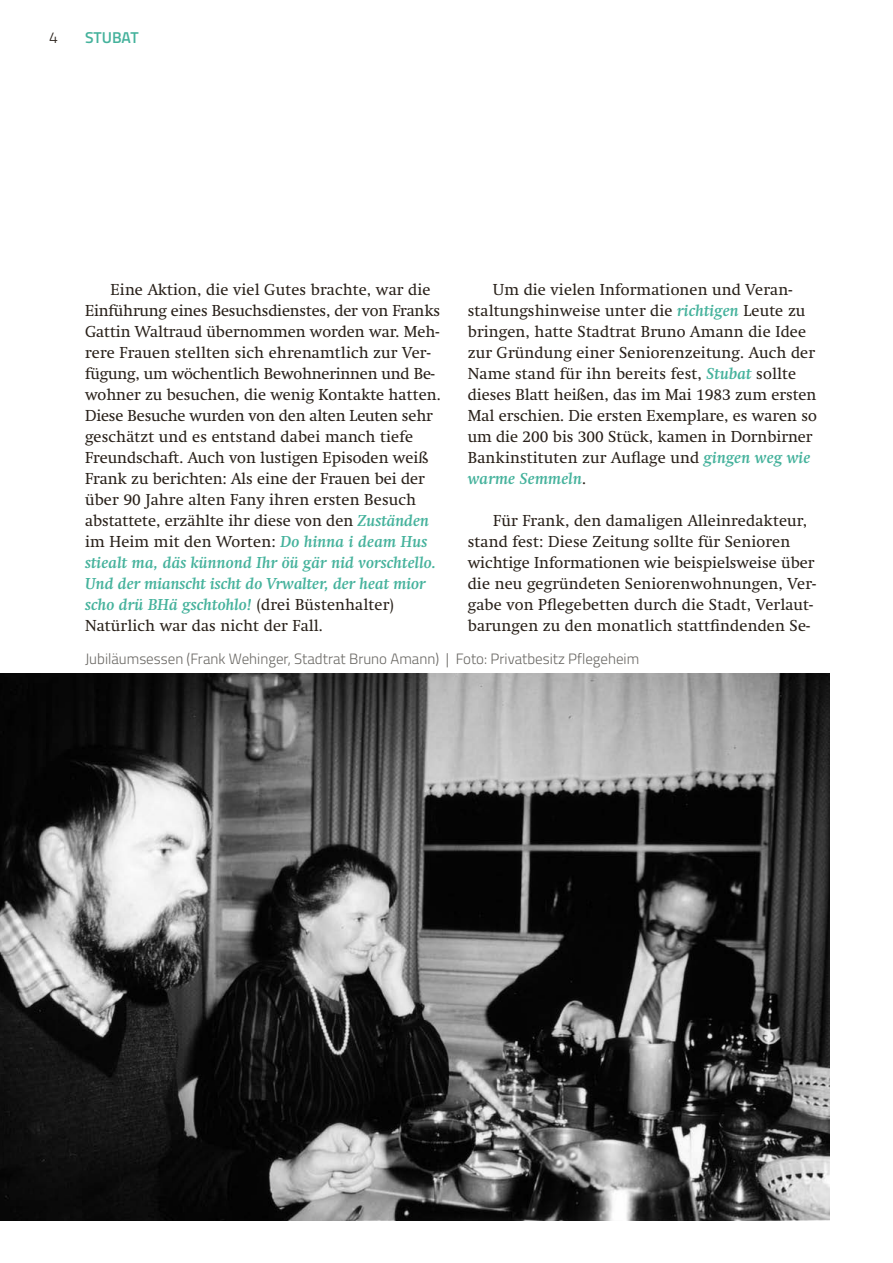
<style>
.page{position:relative;width:893px;height:1263px;background:#fff}
.page>*{position:absolute;margin:0;border:0;box-sizing:border-box;transform-origin:0 0}
.Fließtext___Einzug{font:15.75px/21px "Swift";letter-spacing:.01em;color:#29211a}
.Fließtext___Einzug-2{font:15.75px "Swift";letter-spacing:-.01em;color:#29211a}
.t1{font:600 15.75px "Titillium";color:#45b29c}
.t2{font:300 15.75px "Titillium";color:#29211a}
.BU_links{font:300 15px "Titillium";color:#6a6864}
.s1{font-weight:700;font-style:italic;color:#45b29c}
</style>
<div class="page">
<img style="left:0;top:673px;width:829px;height:547px">
<p class="t2" style="left:49px;top:26px;width:10px">4</p>
<p class="t1" style="left:85px;top:26px;width:55px">STUBAT</p>
<p class="Fließtext___Einzug" style="left:493px;top:279px;width:301px">Um die vielen Informationen und Veran-</p>
<p class="Fließtext___Einzug" style="left:468px;top:300px;width:351px">staltungshinweise unter die <span class="s1">richtigen</span> Leute zu bringen, hatte Stadtrat Bruno Amann die Idee zur Gründung einer Seniorenzeitung. Auch der Name stand für ihn bereits fest, <span class="s1">Stubat</span> sollte dieses Blatt heißen, das im Mai 1983 zum ersten Mal erschien. Die ersten Exemplare, es waren so um die 200 bis 300 Stück, kamen in Dornbirner Bankinstituten zur Auflage und <span class="s1">gingen weg wie warme Semmeln</span>.</p>
<p class="Fließtext___Einzug" style="left:468px;top:510px;width:350px;text-indent:26px">Für Frank, den damaligen Alleinredakteur, stand fest: Diese Zeitung sollte für Senioren wichtige Informationen wie beispielsweise über die neu gegründeten Seniorenwohnungen, Ver-</p>
<p class="Fließtext___Einzug" style="left:468px;top:594px;width:347px">gabe von Pflegebetten durch die Stadt, Verlaut&shy;barungen zu den monatlich stattfindenden Se-</p>
<p class="BU_links" style="left:85px;top:648px;width:556px">Jubiläumsessen (Frank Wehinger, Stadtrat Bruno Amann) | Foto: Privatbesitz Pflegeheim</p>
<p class="Fließtext___Einzug" style="left:111px;top:279px;width:321px">Eine Aktion, die viel Gutes brachte, war die</p>
<p class="Fließtext___Einzug-2" style="left:85px;top:302px;width:357px">Einführung eines Besuchsdienstes, der von Franks</p>
<p class="Fließtext___Einzug" style="left:85px;top:321px;width:356px">Gattin Waltraud übernommen worden war. Meh-</p>
<p class="Fließtext___Einzug" style="left:85px;top:342px;width:347px">rere Frauen stellten sich ehrenamtlich zur Ver-</p>
<p class="Fließtext___Einzug-2" style="left:85px;top:365px;width:351px">fügung, um wöchentlich Bewohnerinnen und Be-</p>
<p class="Fließtext___Einzug" style="left:85px;top:384px;width:357px">wohner zu besuchen, die wenig Kontakte hatten.<br>Diese Besuche wurden von den alten Leuten sehr</p>
<p class="Fließtext___Einzug" style="left:85px;top:426px;width:353px">geschätzt und es entstand dabei manch tiefe Freundschaft. Auch von lustigen Episoden weiß Frank zu berichten: Als eine der Frauen bei der über 90 Jahre alten Fany ihren ersten Besuch abstattete, erzählte ihr diese von den <span class="s1">Zuständen </span>im Heim mit den Worten: <span class="s1">Do hinna i deam Hus stiealt ma, däs künnond Ihr öü gär nid vorschtello.<br>Und der mianscht ischt do Vrwalter, der heat mior scho drü BHä gschtohlo!</span> (drei Büstenhalter)<br>Natürlich war das nicht der Fall.</p>
</div>
